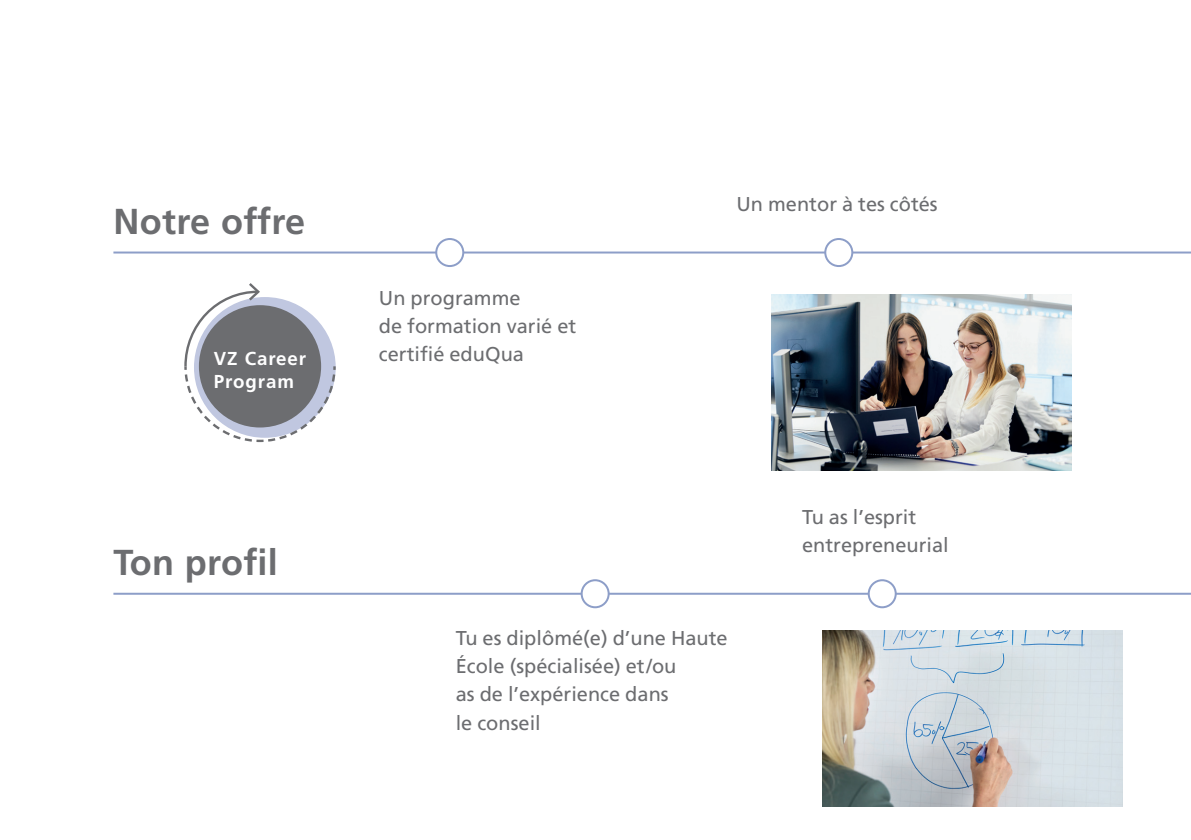
<style>
.page{position:relative;width:1191px;height:840px;background:#fff}
.page>*{position:absolute;margin:0;border:0;box-sizing:border-box;transform-origin:0 0}
.t1{font:700 36px "Frutiger LT";letter-spacing:.01em;color:#6c6d70}
.t2{font:20px/28px "Frutiger LT";color:#6c6d70}
.t3{font:700 18.6px/22.4px "Frutiger LT";letter-spacing:.05em;color:#fff}
</style>
<div class="page">
<hr style="left:113px;top:251px;width:1078px;height:2px;background:#8d9ec8">
<hr style="left:113px;top:592px;width:1078px;height:2px;background:#8d9ec8">
<div style="left:581px;top:580px;width:27px;height:27px;background:#fff;border-radius:50%"></div>
<div style="left:580px;top:579px;width:29px;height:29px;border:2px solid #8d9ec8;border-radius:50%"></div>
<div style="left:868px;top:580px;width:27px;height:27px;background:#fff;border-radius:50%"></div>
<div style="left:867px;top:579px;width:29px;height:29px;border:2px solid #8d9ec8;border-radius:50%"></div>
<div style="left:436px;top:239px;width:27px;height:27px;background:#fff;border-radius:50%"></div>
<div style="left:435px;top:238px;width:29px;height:29px;border:2px solid #8d9ec8;border-radius:50%"></div>
<div style="left:825px;top:239px;width:27px;height:27px;background:#fff;border-radius:50%"></div>
<div style="left:824px;top:238px;width:29px;height:29px;border:2px solid #8d9ec8;border-radius:50%"></div>
<svg style="left:184px;top:283px;width:152px;height:160px"></svg>
<img style="left:822px;top:630px;width:301px;height:175px">
<img style="left:771px;top:294px;width:300px;height:176px">
<h1 class="t1" style="left:113px;top:200px;width:193px">Notre offre</h1>
<p class="t3" style="left:214px;top:347px;width:94px">VZ Career<br>Program</p>
<h1 class="t1" style="left:113px;top:541px;width:166px">Ton profil</h1>
<p class="t2" style="left:379px;top:283px;width:199px">Un programme<br>de formation varié et certifié eduQua</p>
<p class="t2" style="left:736px;top:190px;width:203px">Un mentor à tes côtés</p>
<p class="t2" style="left:456px;top:624px;width:273px">Tu es diplômé(e) d’une Haute<br>École (spécialisée) et /ou<br>as de l’expérience dans<br>le conseil</p>
<p class="t2" style="left:802px;top:503px;width:148px">Tu as l’esprit entrepreneurial</p>
</div>
